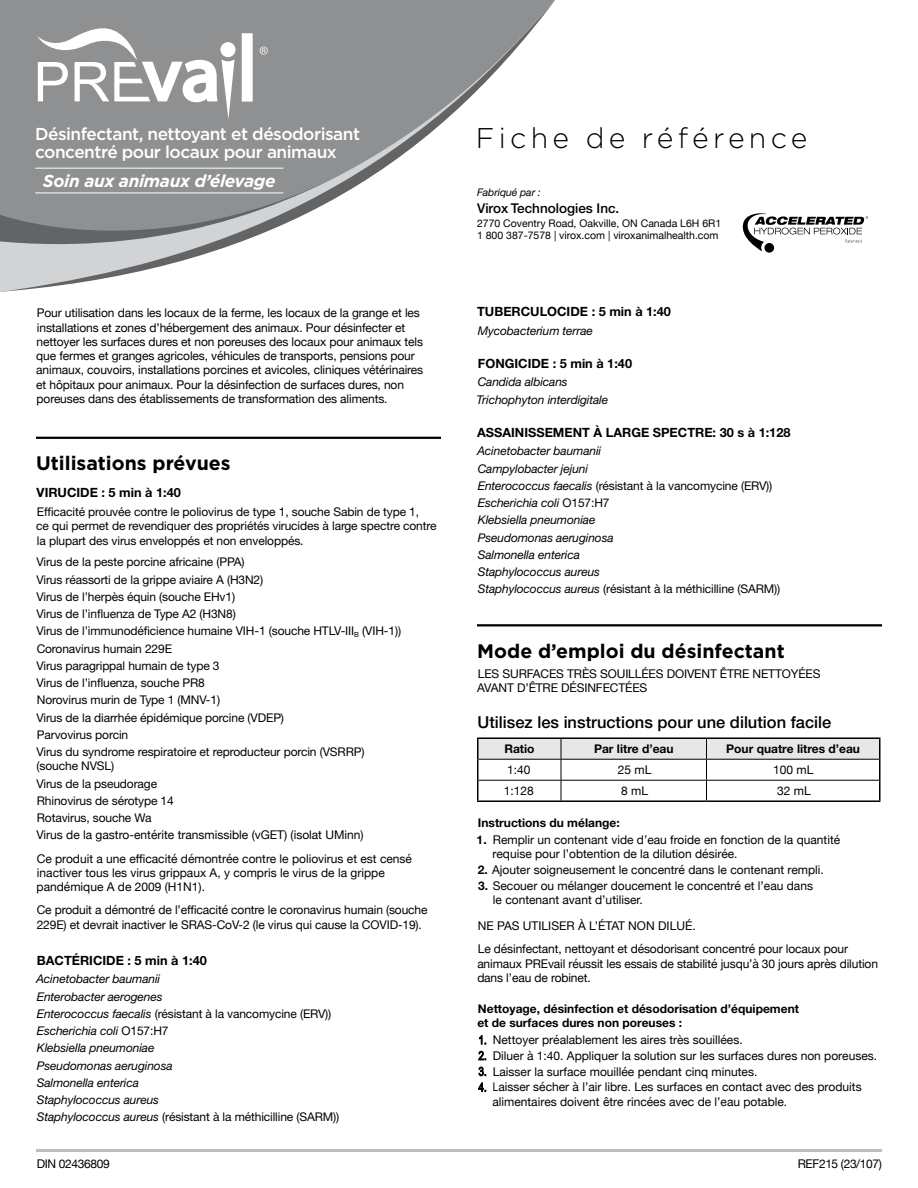
<style>
.page{position:relative;width:918px;height:1188px;background:#fff}
.page>*{position:absolute;margin:0;border:0;box-sizing:border-box;transform-origin:0 0}
.t1{font:300 28.5px "Gotham";letter-spacing:.15em;color:#000}
.t2{font:700 19.5px "Gotham";color:#000}
.t3{font:500 17.25px/18px "Gotham";letter-spacing:-.03em;color:#fff}
.t4{font:italic 700 17.25px "Gotham";letter-spacing:-.02em;color:#fff}
.t5{font:500 16.5px "Helvetica Neue";color:#000}
.t6{font:500 13.5px "Helvetica Neue";color:#000}
.t7{font:700 12.75px "Helvetica Neue";color:#000}
.t8{font:12px/14.2px "Helvetica Neue";letter-spacing:-.01em;color:#000}
.t9{font:12px/17.2px "Helvetica Neue";letter-spacing:-.01em;color:#000}
.t10{font:italic 12px/17.2px "Helvetica Neue";letter-spacing:-.01em;color:#000}
.t11{font:700 12px/14.2px "Helvetica Neue";color:#000}
.t12{font:12px "Helvetica Neue";letter-spacing:-.03em;color:#000}
.t13{font:10.5px/12px "Helvetica Neue";color:#000}
.t14{font:italic 10.5px "Helvetica Neue";letter-spacing:-.01em;color:#000}
.s1{font-style:normal}
.s2{font-weight:700}
.s3{font-family:"Arial Narrow"}
</style>
<div class="page">
<hr style="left:36px;top:1149px;width:846px;height:3px;background:#bcbec0">
<svg style="left:0;top:1px;width:554px;height:291px;fill:#8e9092"></svg>
<hr style="left:35px;top:168px;width:248px;height:1px;background:#fff">
<hr style="left:35px;top:193px;width:248px;height:1px;background:#fff">
<hr style="left:36px;top:437px;width:405px;height:2px;background:#000">
<hr style="left:477px;top:624px;width:405px;height:2px;background:#000">
<hr style="left:477px;top:737px;width:84px;height:2px;background:#000">
<hr style="left:561px;top:737px;width:145px;height:2px;background:#000">
<hr style="left:706px;top:737px;width:174px;height:2px;background:#000">
<hr style="left:477px;top:800px;width:84px;height:2px;background:#000">
<hr style="left:561px;top:800px;width:145px;height:2px;background:#000">
<hr style="left:706px;top:800px;width:174px;height:2px;background:#000">
<svg style="left:477px;top:738px;width:403px;height:62px"></svg>
<svg style="left:242px;top:33px;width:11px;height:69px"></svg>
<svg style="left:37px;top:28px;width:198px;height:91px"></svg>
<svg style="left:260px;top:47px;width:8px;height:8px"></svg>
<svg style="left:742px;top:213px;width:126px;height:38px"></svg>
<h3 class="t3" style="left:35px;top:125px;width:326px">Désinfectant, nettoyant et désodorisant concentré pour locaux pour animaux</h3>
<h3 class="t4" style="left:43px;top:169px;width:234px">Soin aux animaux d’élevage</h3>
<p class="t8" style="left:36px;top:307px;width:388px">Pour utilisation dans les locaux de la ferme, les locaux de la grange et les installations et zones d’hébergement des animaux. Pour désinfecter et nettoyer les surfaces dures et non poreuses des locaux pour animaux tels que fermes et granges agricoles, véhicules de transports, pensions pour animaux, couvoirs, installations porcines et avicoles, cliniques vétérinaires et hôpitaux pour animaux. Pour la désinfection de surfaces dures, non poreuses dans des établissements de transformation des aliments.</p>
<h2 class="t2" style="left:36px;top:451px;width:196px">Utilisations prévues</h2>
<p class="t7" style="left:37px;top:485px;width:146px">VIRUCIDE : 5 min à 1:40</p>
<p class="t9" style="left:36px;top:505px;width:402px;line-height:14.2px">Efficacité prouvée contre le poliovirus de type 1, souche Sabin de type 1,<br>ce qui permet de revendiquer des propriétés virucides à large spectre contre la plupart des virus enveloppés et non enveloppés.</p>
<p class="t9" style="left:37px;top:553px;width:366px">Virus de la peste porcine africaine (PPA)<br>Virus réassorti de la grippe aviaire A (H3N2)<br>Virus de l’herpès équin (souche EHv1)<br>Virus de l’influenza de Type A2 (H3N8)<br>Virus de l’immunodéficience humaine VIH-1 (souche HTLV-III<sub>B</sub> (VIH-1))<br>Coronavirus humain 229E<br>Virus paragrippal humain de type 3<br>Virus de l’influenza, souche PR8<br>Norovirus murin de Type 1 (MNV-1)<br>Virus de la diarrhée épidémique porcine (VDEP)<br>Parvovirus porcin<br>Virus du syndrome respiratoire et reproducteur porcin (VSRRP)</p>
<p class="t9" style="left:37px;top:757px;width:139px">(souche NVSL)<br>Virus de la pseudorage<br>Rhinovirus de sérotype 14<br>Rotavirus, souche Wa</p>
<p class="t8" style="left:37px;top:824px;width:377px;line-height:23.2px">Virus de la gastro-entérite transmissible (vGET) (isolat UMinn)<br>Ce produit a une efficacité démontrée contre le poliovirus et est censé</p>
<p class="t8" style="left:37px;top:866px;width:350px">inactiver tous les virus grippaux A, y compris le virus de la grippe pandémique A de 2009 (H1N1).</p>
<p class="t8" style="left:37px;top:904px;width:392px">Ce produit a démontré de l’efficacité contre le coronavirus humain (souche<br>229E) et devrait inactiver le SRAS-CoV-2 (le virus qui cause la COVID-19).</p>
<p class="t7" style="left:37px;top:952px;width:171px">BACTÉRICIDE : 5 min à 1:40</p>
<p class="t10" style="left:36px;top:970px;width:305px">Acinetobacter baumanii<br>Enterobacter aerogenes<br>Enterococcus faecalis <span class="s1">(résistant à la vancomycine (ERV))<br></span>Escherichia coli <span class="s1">O157:H7<br></span>Klebsiella pneumoniae<br>Pseudomonas aeruginosa<br>Salmonella enterica<br>Staphylococcus aureus<br>Staphylococcus aureus <span class="s1">(résistant à la méthicilline (SARM))</span></p>
<h1 class="t1" style="left:476px;top:120px;width:333px">Fiche de référence</h1>
<p class="t14" style="left:477px;top:186px;width:65px">Fabriqué par :</p>
<p class="t6" style="left:477px;top:200px;width:144px">Virox Technologies Inc.</p>
<p class="t13" style="left:477px;top:217px;width:246px">2770 Coventry Road, Oakville, ON Canada L6H 6R1<br>1 800 387-7578 | virox.com | viroxanimalhealth.com</p>
<p class="t7" style="left:477px;top:304px;width:195px">TUBERCULOCIDE : 5 min à 1:40</p>
<p class="t10" style="left:478px;top:322px;width:117px">Mycobacterium terrae</p>
<p class="t7" style="left:478px;top:355px;width:156px">FONGICIDE : 5 min à 1:40</p>
<p class="t10" style="left:477px;top:373px;width:133px">Candida albicans<br>Trichophyton interdigitale</p>
<p class="t7" style="left:477px;top:424px;width:315px">ASSAINISSEMENT À LARGE SPECTRE: 30 s à 1:128</p>
<p class="t10" style="left:477px;top:442px;width:305px">Acinetobacter baumanii<br>Campylobacter jejuni<br>Enterococcus faecalis <span class="s1">(résistant à la vancomycine (ERV))<br></span>Escherichia coli <span class="s1">O157:H7<br></span>Klebsiella pneumoniae<br>Pseudomonas aeruginosa<br>Salmonella enterica<br>Staphylococcus aureus<br>Staphylococcus aureus <span class="s1">(résistant à la méthicilline (SARM))</span></p>
<h2 class="t2" style="left:477px;top:638px;width:309px">Mode d’emploi du désinfectant</h2>
<p class="t8" style="left:477px;top:668px;width:345px">LES SURFACES TRÈS SOUILLÉES DOIVENT ÊTRE NETTOYÉES<br>AVANT D’ÊTRE DÉSINFECTÉES</p>
<h3 class="t5" style="left:477px;top:713px;width:355px">Utilisez les instructions pour une dilution facile</h3>
<p class="t11" style="left:504px;top:742px;width:32px">Ratio</p>
<p class="t11" style="left:594px;top:742px;width:81px">Par litre d’eau</p>
<p class="t11" style="left:726px;top:742px;width:135px">Pour quatre litres d’eau</p>
<p class="t8" style="left:507px;top:763px;width:25px">1:40</p>
<p class="t8" style="left:618px;top:763px;width:35px">25 mL</p>
<p class="t8" style="left:773px;top:763px;width:42px">100 mL</p>
<p class="t8" style="left:504px;top:784px;width:32px">1:128</p>
<p class="t8" style="left:621px;top:784px;width:28px">8 mL</p>
<p class="t8" style="left:777px;top:784px;width:35px">32 mL</p>
<p class="t11" style="left:478px;top:815px;width:143px">Instructions du mélange:</p>
<p class="t8" style="left:493px;top:833px;width:349px;text-indent:-16px"><span class="s2">1.</span> Remplir un contenant vide d’eau froide en fonction de la quantité requise pour l’obtention de la dilution désirée.</p>
<p class="t8" style="left:478px;top:863px;width:348px"><span class="s2">2.</span> Ajouter soigneusement le concentré dans le contenant rempli.</p>
<p class="t8" style="left:493px;top:879px;width:322px;text-indent:-15px"><span class="s2">3.</span> Secouer ou mélanger doucement le concentré et l’eau dans le contenant avant d’utiliser.</p>
<p class="t8" style="left:478px;top:915px;width:372px;line-height:23.2px">NE PAS UTILISER À L’ÉTAT NON DILUÉ.<br>Le désinfectant, nettoyant et désodorisant concentré pour locaux pour</p>
<p class="t8" style="left:477px;top:957px;width:402px">animaux PREvail réussit les essais de stabilité jusqu’à 30 jours après dilution dans l’eau de robinet.</p>
<p class="t11" style="left:477px;top:1001px;width:323px">Nettoyage, désinfection et désodorisation d’équipement et de surfaces dures non poreuses :</p>
<p class="t8" style="left:478px;top:1033px;width:266px"><span class="s3">1.</span> Nettoyer préalablement les aires très souillées.</p>
<p class="t8" style="left:478px;top:1049px;width:400px"><span class="s3">2.</span> Diluer à 1:40. Appliquer la solution sur les surfaces dures non poreuses.</p>
<p class="t8" style="left:478px;top:1065px;width:280px"><span class="s3">3.</span> Laisser la surface mouillée pendant cinq minutes.</p>
<p class="t8" style="left:492px;top:1081px;width:371px;text-indent:-14px"><span class="s3">4. L</span>aisser sécher à l’air libre. Les surfaces en contact avec des produits alimentaires doivent être rincées avec de l’eau potable.</p>
<p class="t12" style="left:37px;top:1155px;width:74px">DIN 02436809</p>
<p class="t12" style="left:798px;top:1155px;width:86px">REF215 (23/107)</p>
</div>
